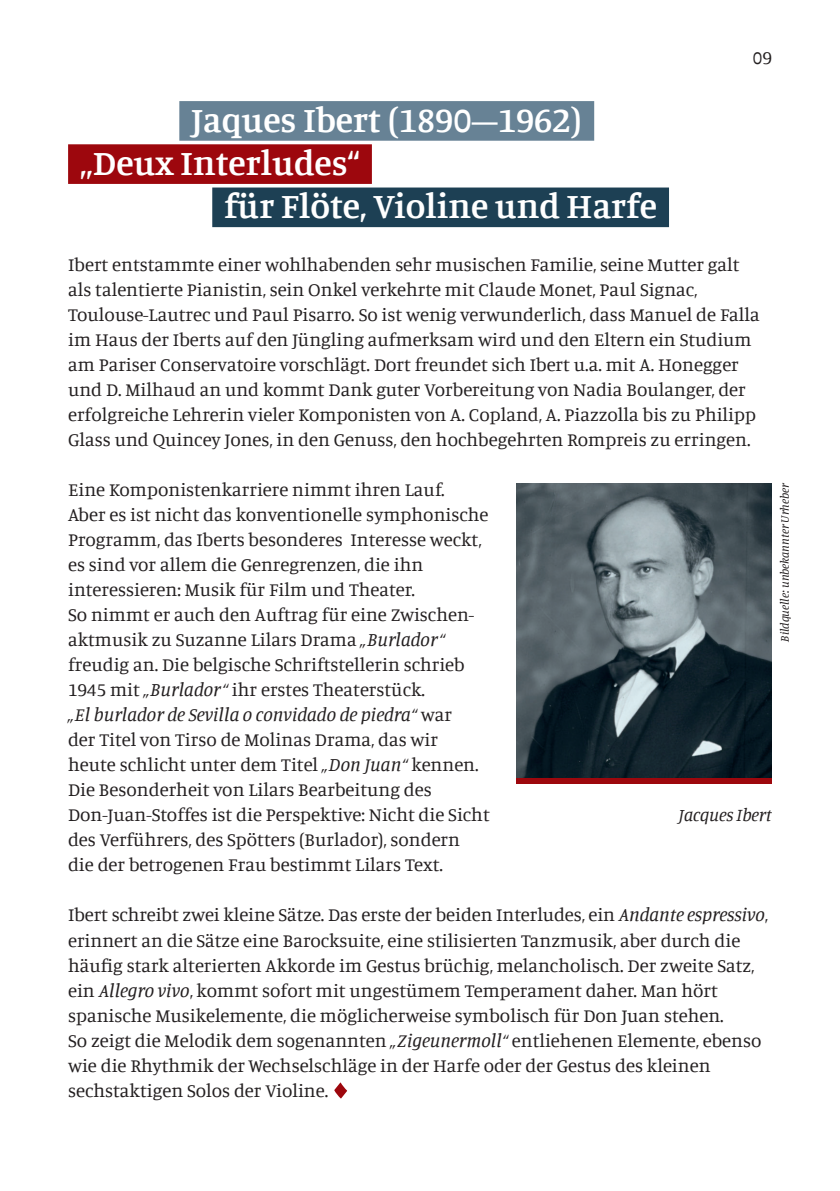
<style>
.page{position:relative;width:840px;height:1191px;background:#fff}
.page>*{position:absolute;margin:0;border:0;box-sizing:border-box;transform-origin:0 0}
.t1{font:600 36px "Manuale";color:#fff}
.t2{font:19px/25px "Manuale";color:#231f20}
.t3{font:italic 18px "Manuale";letter-spacing:-.005em;color:#231f20}
.t4{font:italic 12px "Manuale";letter-spacing:-.005em;color:#231f20}
.s1{font-style:italic}
</style>
<div class="page">
<svg style="left:334px;top:1082px;width:13px;height:16px"></svg>
<div style="left:179px;top:101px;width:415px;height:40px;background:#678295"></div>
<div style="left:68px;top:144px;width:303px;height:40px;background:#9d070d"></div>
<div style="left:212px;top:187px;width:456px;height:40px;background:#1d4054"></div>
<img style="left:516px;top:484px;width:255px;height:294px">
<div style="left:516px;top:778px;width:255px;height:6px;background:#9d070d"></div>
<p class="t2" style="left:752px;top:44px;width:20px">09</p>
<h1 class="t1" style="left:191px;top:96px;width:392px">Jaques Ibert (1890–1962)</h1>
<h1 class="t1" style="left:80px;top:140px;width:281px">„Deux Interludes“</h1>
<h1 class="t1" style="left:224px;top:183px;width:434px">für Flöte, Violine und Harfe</h1>
<p class="t2" style="left:68px;top:251px;width:692px">Ibert entstammte einer wohlhabenden sehr musischen Familie, seine Mutter galt als talentierte Pianistin, sein Onkel verkehrte mit Claude Monet, Paul Signac, Toulouse-Lautrec und Paul Pisarro. So ist wenig verwunderlich, dass Manuel de Falla im Haus der Iberts auf den Jüngling aufmerksam wird und den Eltern ein Studium am Pariser Conservatoire vorschlägt. Dort freundet sich Ibert u.a. mit A. Honegger und D. Milhaud an und kommt Dank guter Vorbereitung von Nadia Boulanger, der erfolgreiche Lehrerin vieler Komponisten von A. Copland, A. Piazzolla bis zu Philipp Glass und Quincey Jones, in den Genuss, den hochbegehrten Rompreis zu erringen.</p>
<p class="t2" style="left:68px;top:477px;width:423px">Eine Komponistenkarriere nimmt ihren Lauf.<br>Aber es ist nicht das konventionelle symphonische Programm, das Iberts besonderes Interesse weckt, es sind vor allem die Genregrenzen, die ihn interessieren: Musik für Film und Theater.<br>So nimmt er auch den Auftrag für eine Zwischen&shy;aktmusik zu Suzanne Lilars Drama <span class="s1">„Burlador“ </span>freudig an. Die belgische Schriftstellerin schrieb 1945 mit <span class="s1">„Burlador“</span> ihr erstes Theaterstück.<br><span class="s1">„El burlador de Sevilla o convidado de piedra“</span> war<br>der Titel von Tirso de Molinas Drama, das wir heute schlicht unter dem Titel <span class="s1">„Don Juan“</span> kennen.<br>Die Besonderheit von Lilars Bearbeitung des Don-Juan-Stoffes ist die Perspektive: Nicht die Sicht des Verführers, des Spötters (Burlador), sondern die der betrogenen Frau bestimmt Lilars Text.</p>
<p class="t2" style="left:68px;top:902px;width:701px">Ibert schreibt zwei kleine Sätze. Das erste der beiden Interludes, ein <span class="s1">Andante espressivo</span>, erinnert an die Sätze eine Barocksuite, eine stilisierten Tanzmusik, aber durch die häufig stark alterierten Akkorde im Gestus brüchig, melancholisch. Der zweite Satz, ein <span class="s1">Allegro vivo</span>, kommt sofort mit ungestümem Temperament daher. Man hört spanische Musikelemente, die möglicherweise symbolisch für Don Juan stehen.<br>So zeigt die Melodik dem sogenannten <span class="s1">„Zigeunermoll“</span> entliehenen Elemente, ebenso wie die Rhythmik der Wechselschläge in der Harfe oder der Gestus des kleinen sechstaktigen Solos der Violine.</p>
<p class="t3" style="left:678px;top:803px;width:95px">Jacques Ibert</p>
<p class="t4" style="left:776px;top:641px;width:160px;rotate:-90deg">Bildquelle: unbekannter Urheber</p>
</div>
